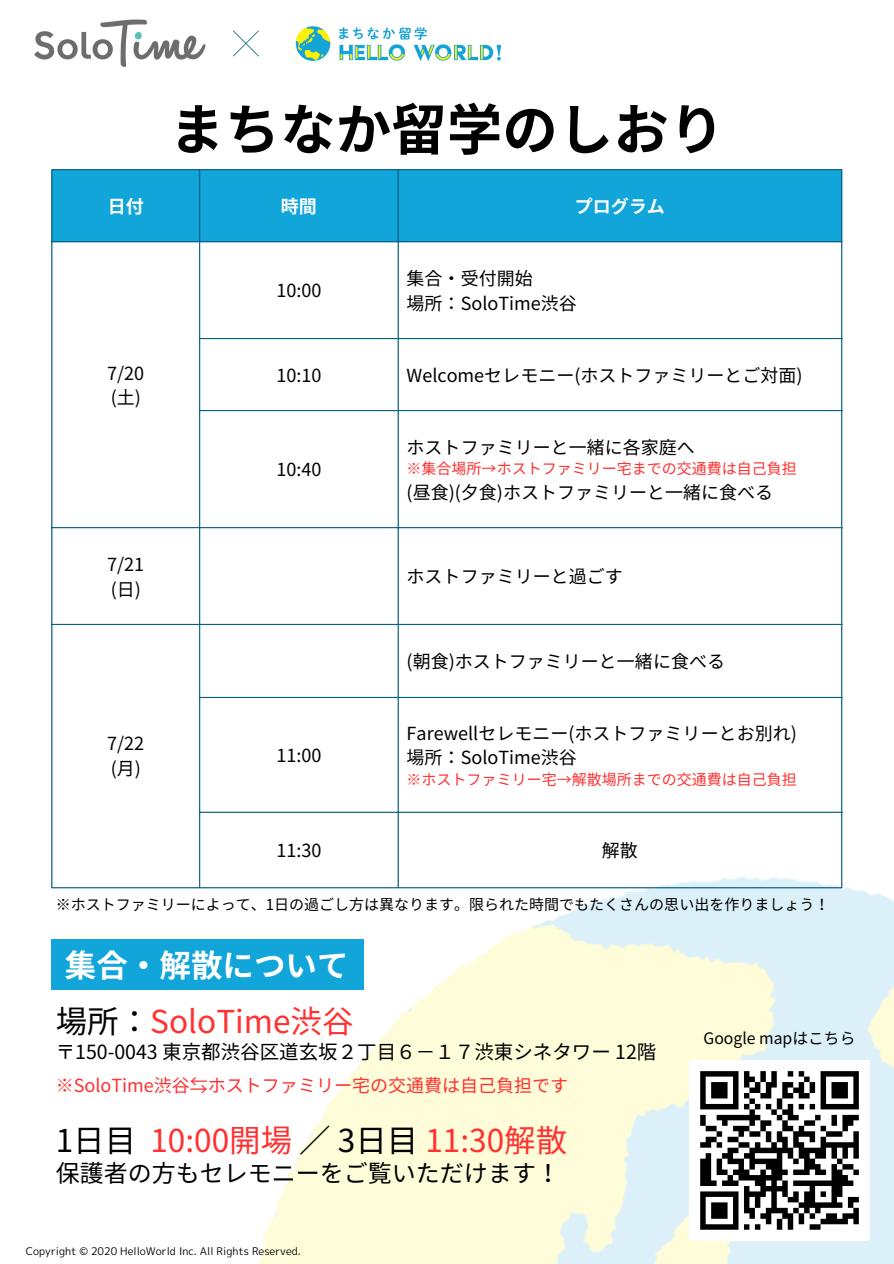
<style>
.page{position:relative;width:894px;height:1264px;background:#fff}
.page>*{position:absolute;margin:0;border:0;box-sizing:border-box;transform-origin:0 0}
.t1{font:700 55.5px "Noto Sans JP";color:#000}
.t2{font:31.5px "Noto Sans JP";color:#ff3131}
.t3{font:700 31.5px "Noto Sans JP";color:#fff}
.t4{font:24px "Noto Sans JP";color:#000}
.t5{font:19.5px "Noto Sans JP";color:#000}
.t6{font:18px "Noto Sans JP";color:#000}
.t7{font:18px "Noto Sans JP";color:#ff3131}
.t8{font:700 18px "Noto Sans JP";color:#fff}
.t9{font:15.75px "Noto Sans JP";color:#000}
.t10{font:15px "Noto Sans JP";color:#000}
.t11{font:15px "Noto Sans JP";color:#ff3131}
.t12{font:10.5px "mplus 1 p regular";color:#000}
.s1{color:#000}
</style>
<div class="page">
<img style="left:130px;top:500px;width:763px;height:763px">
<div style="left:51px;top:938px;width:313px;height:51px;background:#11a5d9"></div>
<svg style="left:233px;top:30px;width:26px;height:26px"></svg>
<img style="left:295px;top:26px;width:207px;height:35px">
<img style="left:34px;top:19px;width:172px;height:48px">
<div style="left:52px;top:170px;width:788px;height:71px;background:#11a5d9"></div>
<hr style="left:51px;top:170px;width:1px;height:717px;background:#056182">
<hr style="left:199px;top:170px;width:1px;height:717px;background:#056182">
<hr style="left:397px;top:170px;width:1px;height:717px;background:#056182">
<hr style="left:840px;top:170px;width:2px;height:717px;background:#056182">
<hr style="left:51px;top:169px;width:791px;height:1px;background:#056182">
<hr style="left:51px;top:241px;width:791px;height:1px;background:#056182">
<hr style="left:199px;top:338px;width:643px;height:1px;background:#056182">
<hr style="left:199px;top:410px;width:643px;height:1px;background:#056182">
<hr style="left:51px;top:527px;width:791px;height:1px;background:#056182">
<hr style="left:51px;top:624px;width:791px;height:1px;background:#056182">
<hr style="left:199px;top:697px;width:643px;height:1px;background:#056182">
<hr style="left:199px;top:811px;width:643px;height:1px;background:#056182">
<hr style="left:51px;top:887px;width:791px;height:1px;background:#056182">
<div style="left:689px;top:1060px;width:180px;height:180px;background:#fff"></div>
<svg style="left:700px;top:1071px;width:159px;height:159px"></svg>
<p class="t1" style="left:169px;top:85px;width:556px">まちなか留学のしおり</p>
<p class="t8" style="left:108px;top:192px;width:38px">日付</p>
<p class="t8" style="left:281px;top:192px;width:38px">時間</p>
<p class="t8" style="left:574px;top:192px;width:92px">プログラム</p>
<p class="t6" style="left:107px;top:359px;width:39px">7/20</p>
<p class="t6" style="left:111px;top:383px;width:32px">(土)</p>
<p class="t6" style="left:107px;top:550px;width:39px">7/21</p>
<p class="t6" style="left:111px;top:575px;width:32px">(日)</p>
<p class="t6" style="left:107px;top:729px;width:39px">7/22</p>
<p class="t6" style="left:111px;top:753px;width:32px">(月)</p>
<p class="t6" style="left:276px;top:276px;width:46px">10:00</p>
<p class="t6" style="left:406px;top:264px;width:128px">集合・受付開始</p>
<p class="t6" style="left:406px;top:289px;width:170px">場所：SoloTime渋谷</p>
<p class="t6" style="left:276px;top:361px;width:46px">10:10</p>
<p class="t6" style="left:406px;top:361px;width:397px">Welcomeセレモニー(ホストファミリーとご対面)</p>
<p class="t6" style="left:276px;top:455px;width:46px">10:40</p>
<h6 class="t6" style="left:276px;top:741px;width:46px">11:00</h6>
<p class="t6" style="left:406px;top:433px;width:290px">ホストファミリーと一緒に各家庭へ</p>
<p class="t11" style="left:406px;top:457px;width:391px">※集合場所→ホストファミリー宅までの交通費は自己負担</p>
<p class="t6" style="left:406px;top:478px;width:368px">(昼食)(夕食)ホストファミリーと一緒に食べる</p>
<p class="t6" style="left:406px;top:562px;width:218px">ホストファミリーと過ごす</p>
<p class="t6" style="left:406px;top:647px;width:320px">(朝食)ホストファミリーと一緒に食べる</p>
<p class="t6" style="left:406px;top:718px;width:391px">Farewellセレモニー(ホストファミリーとお別れ)</p>
<h6 class="t6" style="left:406px;top:743px;width:170px">場所：SoloTime渋谷</h6>
<h2 class="t11" style="left:406px;top:767px;width:391px">※ホストファミリー宅→解散場所までの交通費は自己負担</h2>
<h3 class="t6" style="left:276px;top:835px;width:46px">11:30</h3>
<h5 class="t6" style="left:601px;top:835px;width:38px">解散</h5>
<p class="t10" style="left:56px;top:893px;width:775px">※ホストファミリーによって、1日の過ごし方は異なります。限られた時間でもたくさんの思い出を作りましょう！</p>
<p class="t3" style="left:65px;top:940px;width:285px">集合・解散について</p>
<p class="t2" style="left:56px;top:996px;width:297px"><span class="s1">場所：</span>SoloTime渋谷</p>
<h5 class="t5" style="left:56px;top:1036px;width:602px">〒150-0043 東京都渋谷区道玄坂２丁目６−１７渋東シネタワー 12階</h5>
<p class="t7" style="left:56px;top:1070px;width:514px">※SoloTime渋谷⇆ホストファミリー宅の交通費は自己負担です</p>
<p class="t2" style="left:56px;top:1114px;width:513px"><span class="s1">1日目</span> 10:00開場<span class="s1">／ 3日目</span> 11:30解散</p>
<p class="t4" style="left:56px;top:1154px;width:505px">保護者の方もセレモニーをご覧いただけます！</p>
<h1 class="t12" style="left:26px;top:1243px;width:276px">Copyright © 2020 HelloWorld Inc. All Rights Reserved.</h1>
<p class="t9" style="left:703px;top:1025px;width:153px">Google mapはこちら</p>
</div>
